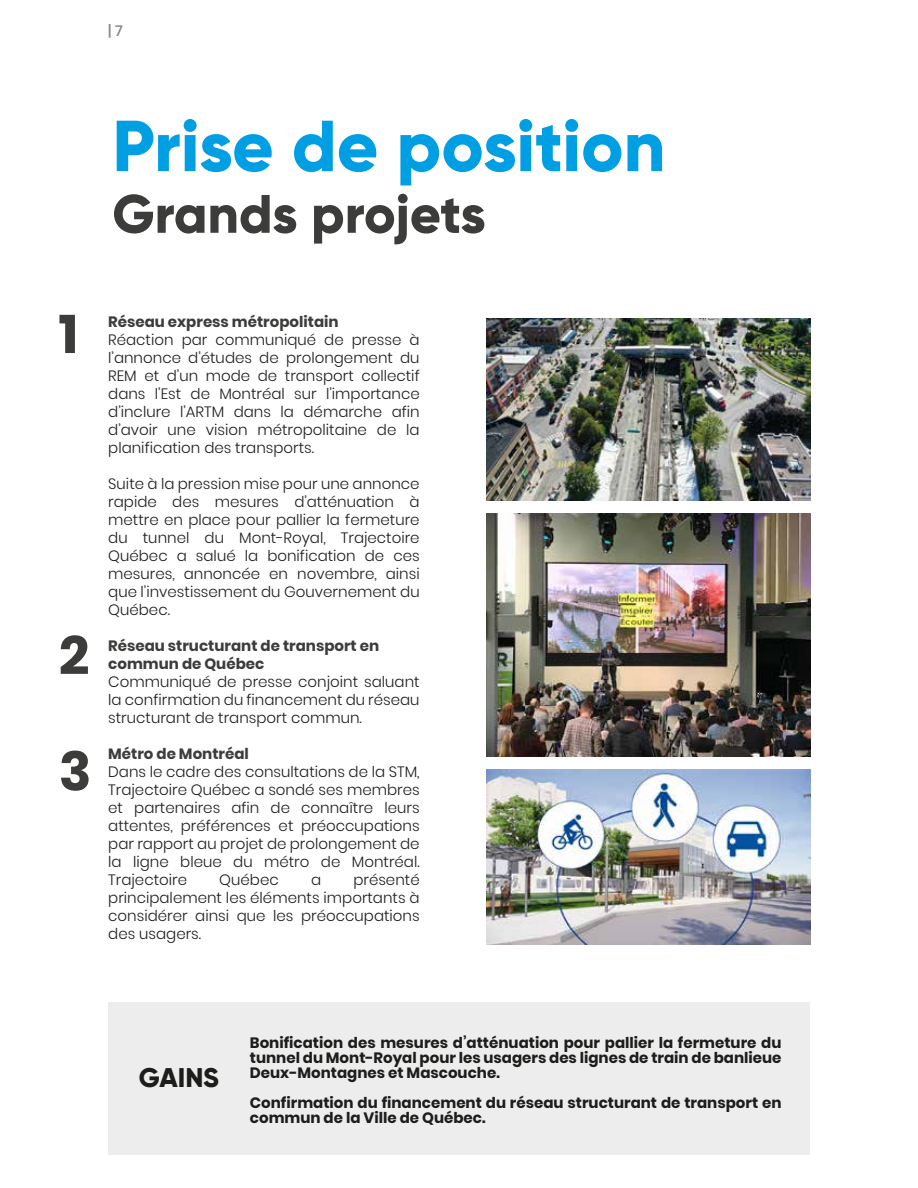
<style>
.page{position:relative;width:918px;height:1188px;background:#fff}
.page>*{position:absolute;margin:0;border:0;box-sizing:border-box;transform-origin:0 0}
.t1{font:800 72px "Gilroy";letter-spacing:-.005em;color:#009fe3}
.t2{font:800 54px "Gilroy";letter-spacing:-.005em;color:#3c3c3b}
.t3{font:700 54px/116.1px "Poppins";color:#3c3c3b}
.t4{font:800 27px "Gilroy";letter-spacing:-.005em;color:#1d1d1b}
.t5{font:300 15px/18px "Poppins";color:#1d1d1b;text-align:justify}
.t6{font:700 15px/15px "Poppins";color:#1d1d1b;text-align:justify}
.t7{font:700 15px/18px "Poppins";color:#3c3c3b}
.t8{font:500 15px "Poppins";color:#878787}
</style>
<div class="page">
<img style="left:486px;top:514px;width:324px;height:243px">
<div style="left:109px;top:1002px;width:701px;height:153px;background:#ededed"></div>
<img style="left:486px;top:318px;width:324px;height:183px">
<img style="left:486px;top:769px;width:324px;height:176px">
<p class="t8" style="left:108px;top:22px;width:16px">| 7</p>
<h1 class="t1" style="left:112px;top:101px;width:555px">Prise de position</h1>
<h2 class="t2" style="left:112px;top:180px;width:375px">Grands projets</h2>
<h2 class="t3" style="left:59px;top:276px;width:21px">1</h2>
<h2 class="t3" style="left:59px;top:598px;width:34px">2<br>3</h2>
<p class="t7" style="left:108px;top:313px;width:232px">Réseau express métropolitain</p>
<p class="t5" style="left:108px;top:331px;width:313px">Réaction par communiqué de presse à l’annonce d’études de prolongement du REM et d’un mode de transport collectif dans l’Est de Montréal sur l’importance d’inclure l’ARTM dans la démarche afin d’avoir une vision métropolitaine de la planification des transports.</p>
<p class="t5" style="left:108px;top:475px;width:313px">Suite à la pression mise pour une annonce rapide des mesures d’atténuation à mettre en place pour pallier la fermeture du tunnel du Mont-Royal, Trajectoire Québec a salué la bonification de ces mesures, annoncée en novembre, ainsi que l’investissement du Gouvernement du Québec.</p>
<p class="t7" style="left:108px;top:637px;width:273px">Réseau structurant de transport en commun de Québec</p>
<p class="t5" style="left:108px;top:673px;width:313px">Communiqué de presse conjoint saluant la confirmation du financement du réseau structurant de transport commun.</p>
<p class="t7" style="left:108px;top:745px;width:142px">Métro de Montréal</p>
<p class="t5" style="left:108px;top:763px;width:313px">Dans le cadre des consultations de la STM, Trajectoire Québec a sondé ses membres et partenaires afin de connaître leurs attentes, préférences et préoccupations par rapport au projet de prolongement de la ligne bleue du métro de Montréal.<br>Trajectoire</p>
<p class="t5" style="left:108px;top:871px;width:313px;text-indent:245px">présenté principalement les éléments importants à considérer ainsi que les préoccupations des usagers.</p>
<p class="t5" style="left:219px;top:871px;width:61px">Québec</p>
<p class="t5" style="left:311px;top:871px;width:12px">a</p>
<h3 class="t4" style="left:139px;top:1061px;width:82px">GAINS</h3>
<p class="t6" style="left:250px;top:1035px;width:533px">Bonification des mesures d’atténuation pour pallier la fermeture du tunnel du Mont-Royal pour les usagers des lignes de train de banlieue Deux-Montagnes et Mascouche.</p>
<p class="t6" style="left:250px;top:1095px;width:533px">Confirmation du financement du réseau structurant de transport en commun de la Ville de Québec.</p>
</div>
